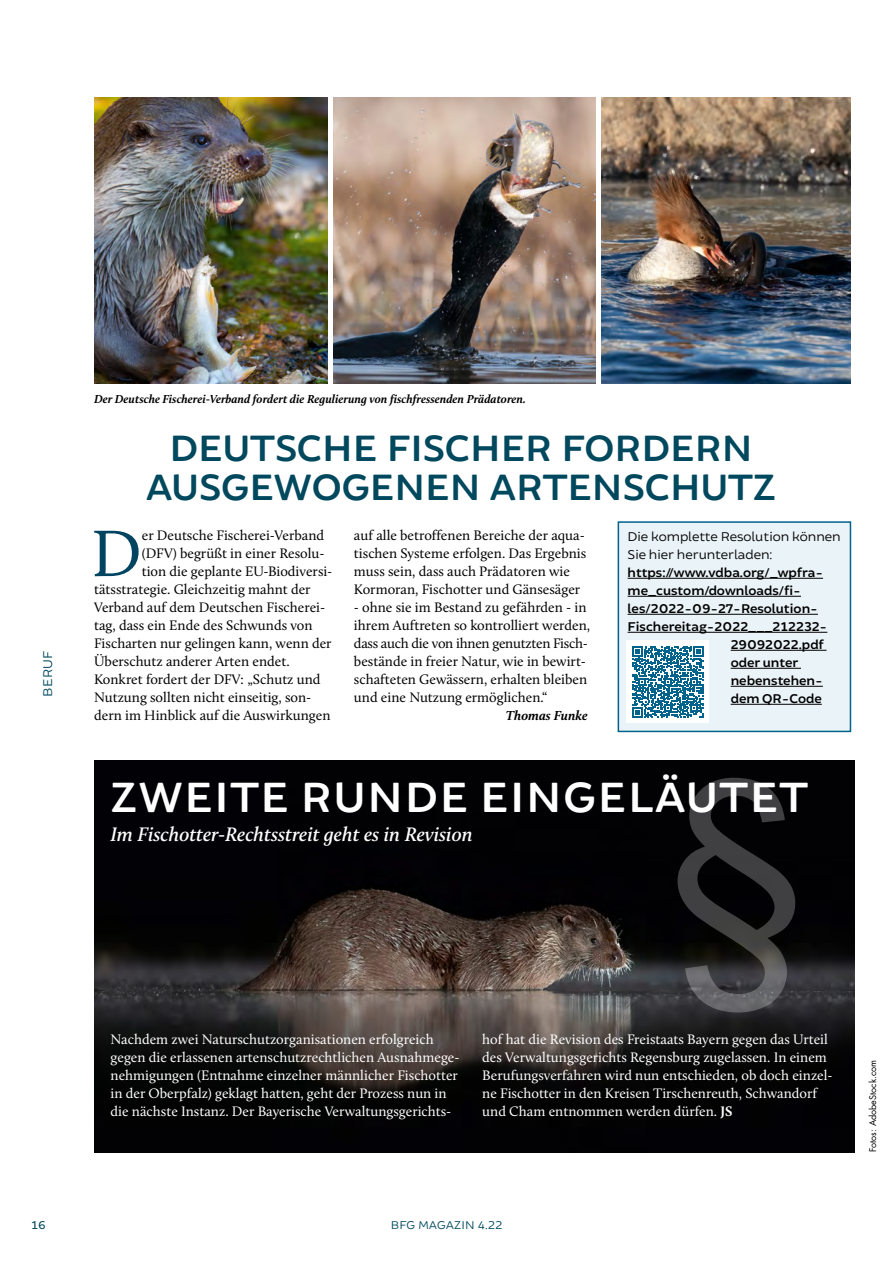
<style>
.page{position:relative;width:893px;height:1263px;background:#fff}
.page>*{position:absolute;margin:0;border:0;box-sizing:border-box;transform-origin:0 0}
.Fließtext_Call_reg{font:67.95px "Calluna";color:#004462}
.Titel_30_30{font:600 45px "Brocha";letter-spacing:.04em;color:#fff}
.Titel_26_26__Blau{font:600 39px/39px "Brocha";color:#00485d;text-align:center}
._02_Motto_Call_Sem{font:italic 600 20.25px "Calluna";color:#fff}
.Fließtext_Call_reg-2{font:14.25px/18px "Calluna";color:#000}
.Fließtext_Call_reg-3{font:14.25px/18px "Calluna";color:#fff}
.Fließtext_Call_reg-4{font:600 13.5px/18px "Brocha";color:#000}
.Fließtext_Call_reg-5{font:13.5px/18px "Brocha";color:#000}
.Fließtext_Call_reg-6{font:italic 700 13.5px "Calluna";color:#000}
.t1{font:13.5px "Brocha";letter-spacing:.03em;color:#00485d}
.BU_Call_Bold_it_8{font:italic 700 12px "Calluna";color:#000}
.t2{font:12px "Brocha";letter-spacing:.03em;color:#00485d}
.t3{font:12px "Brocha";color:#00485d}
.Fotocredit{font:9px "Futura Std";color:#000}
.s1{font-weight:700}
</style>
<div class="page">
<img style="left:94px;top:760px;width:761px;height:392px">
<svg style="left:677px;top:778px;width:118px;height:234px;background:#262628"></svg>
<img style="left:94px;top:98px;width:234px;height:285px">
<img style="left:333px;top:98px;width:262px;height:285px">
<img style="left:601px;top:98px;width:249px;height:285px">
<div style="left:618px;top:522px;width:232px;height:209px;background:#eaf3f8"></div>
<hr style="left:628px;top:578px;width:195px;height:1px;background:#000">
<hr style="left:628px;top:596px;width:173px;height:1px;background:#000">
<hr style="left:628px;top:614px;width:190px;height:1px;background:#000">
<hr style="left:628px;top:632px;width:199px;height:1px;background:#000">
<hr style="left:731px;top:650px;width:95px;height:1px;background:#000">
<hr style="left:731px;top:668px;width:70px;height:1px;background:#000">
<hr style="left:731px;top:686px;width:92px;height:1px;background:#000">
<hr style="left:731px;top:704px;width:91px;height:1px;background:#000">
<div style="left:618px;top:521px;width:233px;height:211px;border:2px solid #00638c"></div>
<div style="left:626px;top:640px;width:83px;height:83px;background:#fff"></div>
<svg style="left:632px;top:646px;width:72px;height:71px"></svg>
<p class="t1" style="left:40px;top:697px;width:48px;rotate:-90deg">BERUF</p>
<p class="BU_Call_Bold_it_8" style="left:94px;top:392px;width:433px">Der Deutsche Fischerei-Verband fordert die Regulierung von fischfressenden Prädatoren.</p>
<p class="Titel_26_26__Blau" style="left:146px;top:430px;width:631px">DEUTSCHE FISCHER FORDERN<br>AUSGEWOGENEN ARTENSCHUTZ</p>
<p class="Fließtext_Call_reg-5" style="left:628px;top:527px;width:215px">Die komplette Resolution können<br>Sie hier herunterladen:</p>
<p class="Fließtext_Call_reg-4" style="left:628px;top:564px;width:201px">https://www.vdba.org/_wpfra&shy;me_custom/downloads/fi&shy;les/2022-09-27-Resolution-<br>Fischereitag-2022___212232-</p>
<p class="Fließtext_Call_reg-4" style="left:731px;top:636px;width:95px">29092022.pdf oder unter nebenstehen&shy;dem QR-Code</p>
<p class="Fließtext_Call_reg-2" style="left:354px;top:526px;width:234px">auf alle betroffenen Bereiche der aqua&shy;tischen Systeme erfolgen. Das Ergebnis muss sein, dass auch Prädatoren wie Kormoran, Fischotter und Gänsesäger</p>
<p class="Fließtext_Call_reg-2" style="left:354px;top:598px;width:238px">- ohne sie im Bestand zu gefährden - in ihrem Auftreten so kontrolliert werden, dass auch die von ihnen genutzten Fisch&shy;bestände in freier Natur, wie in bewirt&shy;schafteten Gewässern, erhalten bleiben und eine Nutzung ermöglichen.“</p>
<p class="Fließtext_Call_reg-6" style="left:506px;top:707px;width:83px">Thomas Funke</p>
<p class="Fließtext_Call_reg" style="left:91px;top:512px;width:52px">D</p>
<p class="Fließtext_Call_reg-2" style="left:142px;top:526px;width:184px">er Deutsche Fischerei-Verband</p>
<p class="Fließtext_Call_reg-2" style="left:142px;top:544px;width:184px">(DFV) begrüßt in einer Resolu-</p>
<p class="Fließtext_Call_reg-2" style="left:142px;top:562px;width:192px">tion die geplante EU-Biodiversi-</p>
<p class="Fließtext_Call_reg-2" style="left:94px;top:580px;width:218px">tätsstrategie. Gleichzeitig mahnt der</p>
<p class="Fließtext_Call_reg-2" style="left:94px;top:598px;width:233px">Verband auf dem Deutschen Fischerei-</p>
<p class="Fließtext_Call_reg-2" style="left:94px;top:616px;width:220px">tag, dass ein Ende des Schwunds von</p>
<p class="Fließtext_Call_reg-2" style="left:94px;top:634px;width:239px">Fischarten nur gelingen kann, wenn der</p>
<p class="Fließtext_Call_reg-2" style="left:94px;top:652px;width:197px">Überschutz anderer Arten endet.</p>
<p class="Fließtext_Call_reg-2" style="left:94px;top:670px;width:228px">Konkret fordert der DFV: „Schutz und</p>
<p class="Fließtext_Call_reg-2" style="left:94px;top:688px;width:219px">Nutzung sollten nicht einseitig, son-</p>
<p class="Fließtext_Call_reg-2" style="left:94px;top:706px;width:238px">dern im Hinblick auf die Auswirkungen</p>
<p class="Titel_30_30" style="left:111px;top:770px;width:699px">ZWEITE RUNDE EINGELÄUTET</p>
<p class="_02_Motto_Call_Sem" style="left:111px;top:822px;width:364px">Im Fischotter-Rechtsstreit geht es in Revision</p>
<p class="Fließtext_Call_reg-3" style="left:111px;top:1030px;width:351px">Nachdem zwei Naturschutzorganisationen erfolgreich gegen die erlassenen artenschutzrechtlichen Ausnahmege&shy;nehmigungen (Entnahme einzelner männlicher Fischotter in der Oberpfalz) geklagt hatten, geht der Prozess nun in die nächste Instanz. Der Bayerische Verwaltungsgerichts-</p>
<p class="Fließtext_Call_reg-3" style="left:482px;top:1030px;width:352px">hof hat die Revision des Freistaats Bayern gegen das Urteil des Verwaltungsgerichts Regensburg zugelassen. In einem Berufungsverfahren wird nun entschieden, ob doch einzel&shy;ne Fischotter in den Kreisen Tirschenreuth, Schwandorf und Cham entnommen werden dürfen. <span class="s1">JS</span></p>
<p class="t3" style="left:32px;top:1218px;width:15px">16</p>
<p class="t2" style="left:391px;top:1218px;width:113px">BFG MAGAZIN 4.22</p>
<p class="Fotocredit" style="left:867px;top:1152px;width:93px;rotate:-90deg">Fotos: AdobeStock.com</p>
</div>
